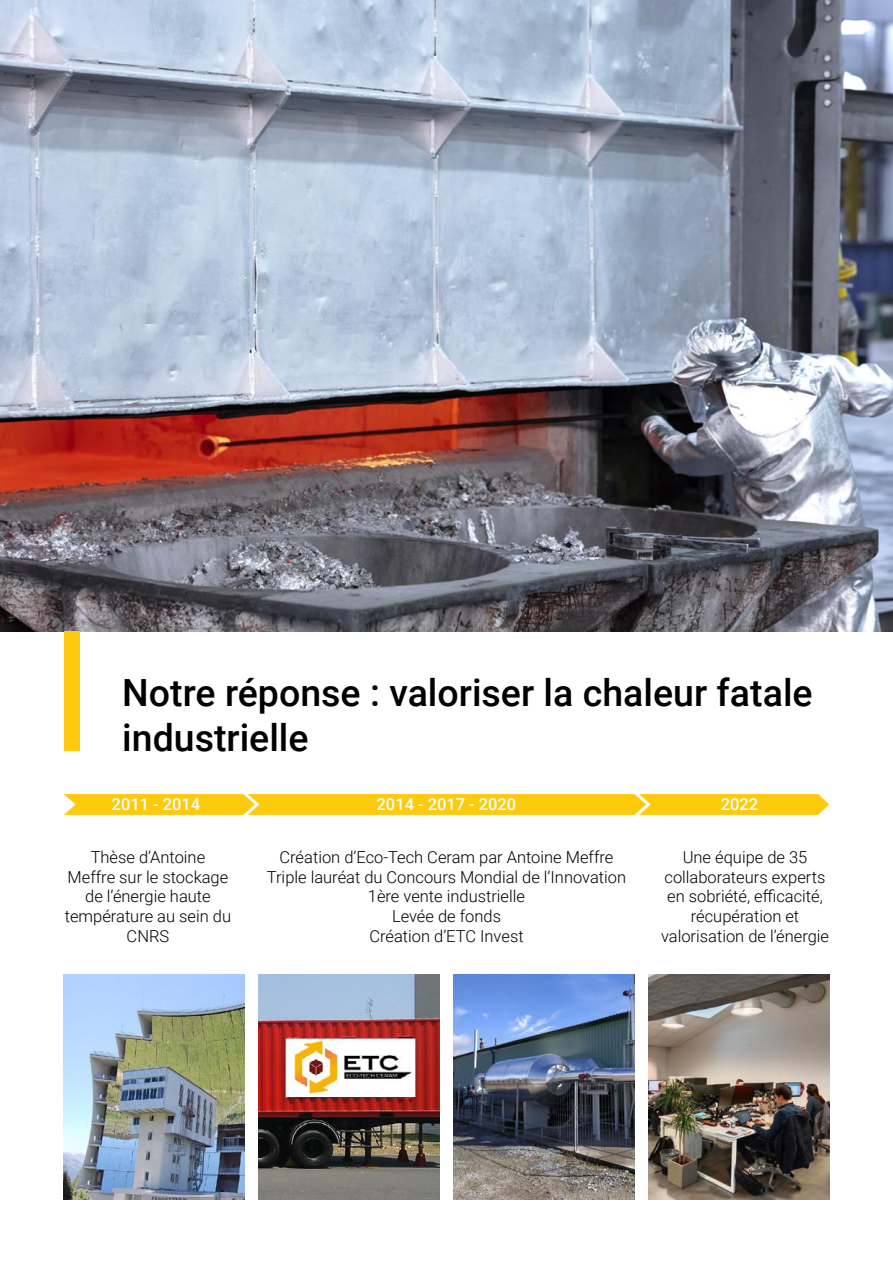
<style>
.page{position:relative;width:893px;height:1263px;background:#fff}
.page>*{position:absolute;margin:0;border:0;box-sizing:border-box;transform-origin:0 0}
.t1{font:500 37.5px/45px "Roboto";color:#000}
.t2{font:300 16.5px/19.8px "Roboto";color:#000;text-align:center}
.t3{font:500 16.5px "Roboto";color:#fff}
</style>
<div class="page">
<img style="left:0;top:0;width:893px;height:631px">
<div style="left:64px;top:631px;width:16px;height:120px;background:#feca0e"></div>
<svg style="left:64px;top:794px;width:765px;height:21px;background:#fecb16"></svg>
<img style="left:64px;top:975px;width:180px;height:224px">
<img style="left:648px;top:975px;width:181px;height:224px">
<img style="left:453px;top:975px;width:181px;height:224px">
<img style="left:259px;top:975px;width:180px;height:224px">
<h1 class="t1" style="left:122px;top:669px;width:692px">Notre réponse : valoriser la chaleur fatale industrielle</h1>
<p class="t3" style="left:112px;top:793px;width:90px">2011 - 2014</p>
<p class="t3" style="left:377px;top:793px;width:141px">2014 - 2017 - 2020</p>
<p class="t3" style="left:721px;top:793px;width:39px">2022</p>
<p class="t2" style="left:267px;top:846px;width:361px">Création d’Eco-Tech Ceram par Antoine Meffre<br>Triple lauréat du Concours Mondial de l’Innovation<br>1ère vente industrielle<br>Levée de fonds<br>Création d’ETC Invest</p>
<p class="t2" style="left:661px;top:846px;width:170px">Une équipe de 35 collaborateurs experts en sobriété, efficacité, récupération et valorisation de l’énergie</p>
<p class="t2" style="left:65px;top:846px;width:168px">Thèse d’Antoine<br>Meffre sur le stockage de l’énergie haute température au sein du<br>CNRS</p>
</div>
